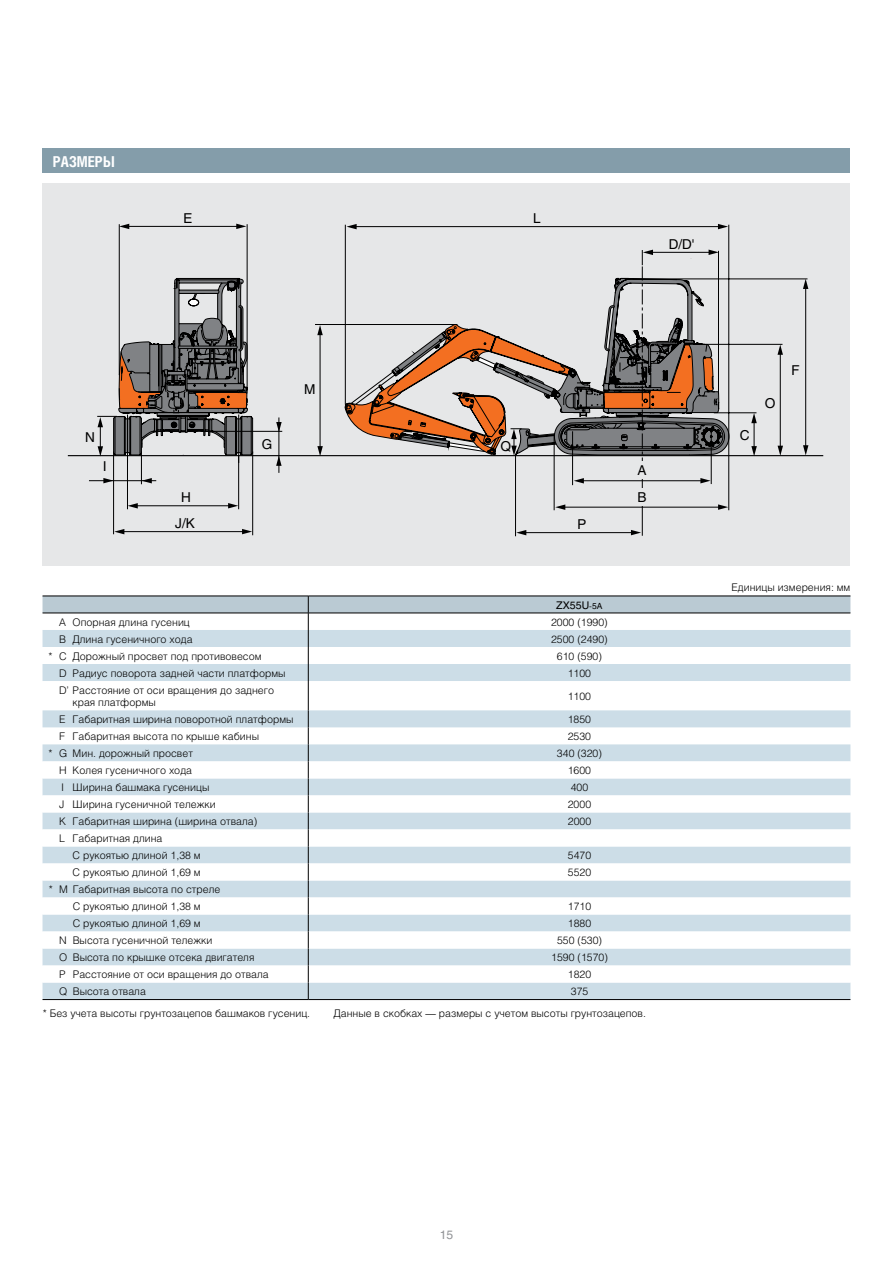
<style>
.page{position:relative;width:893px;height:1263px;background:#fff}
.page>*{position:absolute;margin:0;border:0;box-sizing:border-box;transform-origin:0 0}
.t1{font:700 15px "Helios Cond C";color:#fff}
.t2{font:13.5px/27px "Helios C";color:#000}
.t3{font:12px "Helios C";color:#939598}
.t4{font:10.5px/17px "Helios Light C";color:#000}
.t5{font:10.5px "Helios C";color:#000}
.s1{font-size:8.4px}
</style>
<div class="page">
<hr style="left:43px;top:999px;width:265px;height:1px;background:#000">
<hr style="left:308px;top:999px;width:542px;height:1px;background:#000">
<svg style="left:43px;top:596px;width:807px;height:403px"></svg>
<div style="left:43px;top:183px;width:807px;height:383px;background:#e6e7e8"></div>
<hr style="left:68px;top:455px;width:755px;height:1px;background:#000">
<hr style="left:642px;top:474px;width:1px;height:62px;background:#000">
<hr style="left:113px;top:451px;width:1px;height:83px;background:#000">
<hr style="left:201px;top:431px;width:81px;height:1px;background:#000">
<hr style="left:127px;top:455px;width:1px;height:54px;background:#000">
<hr style="left:141px;top:451px;width:1px;height:33px;background:#000">
<hr style="left:238px;top:455px;width:1px;height:54px;background:#000">
<hr style="left:252px;top:451px;width:1px;height:84px;background:#000">
<hr style="left:119px;top:224px;width:1px;height:151px;background:#000">
<hr style="left:247px;top:224px;width:1px;height:169px;background:#000">
<hr style="left:315px;top:324px;width:142px;height:1px;background:#000">
<hr style="left:515px;top:454px;width:1px;height:82px;background:#000">
<hr style="left:728px;top:225px;width:1px;height:285px;background:#000">
<hr style="left:554px;top:434px;width:1px;height:76px;background:#000">
<hr style="left:711px;top:431px;width:1px;height:53px;background:#000">
<hr style="left:572px;top:431px;width:1px;height:54px;background:#000">
<hr style="left:714px;top:412px;width:42px;height:1px;background:#000">
<hr style="left:704px;top:344px;width:78px;height:1px;background:#000">
<hr style="left:635px;top:279px;width:172px;height:1px;background:#000">
<svg style="left:751px;top:413px;width:6px;height:43px"></svg>
<hr style="left:780px;top:351px;width:1px;height:96px;background:#000">
<svg style="left:778px;top:446px;width:5px;height:10px"></svg>
<svg style="left:777px;top:345px;width:6px;height:10px"></svg>
<hr style="left:805px;top:286px;width:1px;height:161px;background:#000">
<svg style="left:803px;top:445px;width:5px;height:10px"></svg>
<svg style="left:803px;top:279px;width:5px;height:10px"></svg>
<hr style="left:345px;top:225px;width:1px;height:179px;background:#000">
<hr style="left:353px;top:226px;width:368px;height:1px;background:#000">
<svg style="left:718px;top:224px;width:10px;height:5px"></svg>
<svg style="left:346px;top:224px;width:11px;height:5px"></svg>
<hr style="left:320px;top:332px;width:1px;height:116px;background:#000">
<svg style="left:317px;top:446px;width:6px;height:10px"></svg>
<svg style="left:317px;top:325px;width:6px;height:10px"></svg>
<hr style="left:126px;top:226px;width:116px;height:1px;background:#000">
<svg style="left:236px;top:224px;width:10px;height:5px"></svg>
<svg style="left:119px;top:224px;width:10px;height:5px"></svg>
<svg style="left:97px;top:278px;width:156px;height:185px"></svg>
<hr style="left:522px;top:532px;width:113px;height:1px;background:#000">
<svg style="left:631px;top:530px;width:10px;height:5px"></svg>
<svg style="left:516px;top:530px;width:10px;height:5px"></svg>
<hr style="left:121px;top:531px;width:123px;height:1px;background:#000">
<svg style="left:242px;top:529px;width:10px;height:5px"></svg>
<svg style="left:114px;top:529px;width:10px;height:5px"></svg>
<hr style="left:561px;top:507px;width:160px;height:1px;background:#000">
<svg style="left:718px;top:504px;width:10px;height:6px"></svg>
<svg style="left:555px;top:504px;width:10px;height:6px"></svg>
<hr style="left:579px;top:480px;width:125px;height:1px;background:#000">
<svg style="left:700px;top:478px;width:11px;height:5px"></svg>
<svg style="left:574px;top:478px;width:10px;height:5px"></svg>
<hr style="left:134px;top:505px;width:97px;height:1px;background:#000">
<svg style="left:128px;top:503px;width:10px;height:5px"></svg>
<svg style="left:228px;top:503px;width:10px;height:5px"></svg>
<hr style="left:89px;top:480px;width:67px;height:1px;background:#000">
<svg style="left:142px;top:478px;width:10px;height:5px"></svg>
<svg style="left:103px;top:478px;width:11px;height:5px"></svg>
<hr style="left:279px;top:417px;width:1px;height:56px;background:#000">
<svg style="left:276px;top:422px;width:6px;height:10px"></svg>
<svg style="left:276px;top:456px;width:6px;height:10px"></svg>
<svg style="left:344px;top:250px;width:385px;height:222px"></svg>
<div style="left:634px;top:461px;width:17px;height:17px;background:#e6e7e8"></div>
<div style="left:634px;top:488px;width:17px;height:17px;background:#e6e7e8"></div>
<div style="left:43px;top:149px;width:807px;height:24px;background:#849daa"></div>
<h1 class="t1" style="left:53px;top:153px;width:63px">РАЗМЕРЫ</h1>
<p class="t2" style="left:183px;top:205px;width:10px">E</p>
<p class="t2" style="left:533px;top:204px;width:9px">L</p>
<p class="t2" style="left:669px;top:230px;width:27px">D/D'</p>
<p class="t2" style="left:85px;top:423px;width:11px">N</p>
<p class="t2" style="left:103px;top:453px;width:5px">I</p>
<p class="t2" style="left:181px;top:484px;width:11px">H</p>
<p class="t2" style="left:175px;top:509px;width:21px">J/K</p>
<p class="t2" style="left:262px;top:431px;width:12px">G</p>
<p class="t2" style="left:304px;top:376px;width:13px">M</p>
<p class="t2" style="left:501px;top:433px;width:12px">Q</p>
<p class="t2" style="left:578px;top:511px;width:10px">P</p>
<p class="t5" style="left:556px;top:599px;width:48px">ZX55U<span class="s1">-5A</span></p>
<p class="t4" style="left:59px;top:613px;width:132px">A Опорная длина гусениц</p>
<p class="t4" style="left:551px;top:613px;width:58px">2000 (1990)</p>
<p class="t4" style="left:59px;top:630px;width:135px">B Длина гусеничного хода</p>
<p class="t4" style="left:551px;top:630px;width:58px">2500 (2490)</p>
<p class="t4" style="left:49px;top:647px;width:215px">* C Дорожный просвет под противовесом</p>
<p class="t4" style="left:557px;top:647px;width:46px">610 (590)</p>
<p class="t4" style="left:59px;top:664px;width:228px">D Радиус поворота задней части платформы</p>
<p class="t4" style="left:568px;top:664px;width:25px">1100</p>
<p class="t4" style="left:73px;top:683px;width:203px;line-height:12.6px;text-indent:-14px">D’ Расстояние от оси вращения до заднего края платформы</p>
<p class="t4" style="left:568px;top:687px;width:25px">1100</p>
<p class="t4" style="left:59px;top:711px;width:236px">E Габаритная ширина поворотной платформы</p>
<p class="t4" style="left:568px;top:711px;width:25px">1850</p>
<p class="t4" style="left:59px;top:728px;width:201px">F Габаритная высота по крыше кабины</p>
<p class="t4" style="left:568px;top:728px;width:25px">2530</p>
<p class="t4" style="left:49px;top:745px;width:146px">* G Мин. дорожный просвет</p>
<p class="t4" style="left:557px;top:745px;width:46px">340 (320)</p>
<p class="t4" style="left:59px;top:762px;width:134px">H Колея гусеничного хода</p>
<p class="t4" style="left:568px;top:762px;width:25px">1600</p>
<p class="t4" style="left:61px;top:779px;width:149px">I Ширина башмака гусеницы</p>
<p class="t4" style="left:571px;top:779px;width:19px">400</p>
<p class="t4" style="left:59px;top:796px;width:158px">J Ширина гусеничной тележки</p>
<p class="t4" style="left:568px;top:796px;width:25px">2000</p>
<p class="t4" style="left:59px;top:813px;width:200px">K Габаритная ширина (ширина отвала)</p>
<p class="t4" style="left:568px;top:813px;width:25px">2000</p>
<p class="t4" style="left:73px;top:830px;width:130px;text-indent:-14px">L Габаритная длина<br>С рукоятью длиной 1,38 м</p>
<p class="t4" style="left:568px;top:847px;width:25px">5470</p>
<p class="t4" style="left:73px;top:864px;width:130px">С рукоятью длиной 1,69 м</p>
<p class="t4" style="left:568px;top:864px;width:25px">5520</p>
<p class="t4" style="left:49px;top:881px;width:173px;text-align:center">* M Габаритная высота по стреле<br>С рукоятью длиной 1,38 м</p>
<p class="t4" style="left:568px;top:898px;width:25px">1710</p>
<p class="t2" style="left:637px;top:457px;width:11px">A<br>B</p>
<p class="t4" style="left:73px;top:915px;width:130px">С рукоятью длиной 1,69 м</p>
<p class="t4" style="left:568px;top:915px;width:25px">1880</p>
<p class="t4" style="left:59px;top:932px;width:155px">N Высота гусеничной тележки</p>
<p class="t4" style="left:557px;top:932px;width:46px">550 (530)</p>
<p class="t4" style="left:59px;top:949px;width:197px">O Высота по крышке отсека двигателя</p>
<p class="t4" style="left:551px;top:949px;width:58px">1590 (1570)</p>
<p class="t4" style="left:59px;top:966px;width:211px">P Расстояние от оси вращения до отвала</p>
<p class="t4" style="left:568px;top:966px;width:25px">1820</p>
<p class="t4" style="left:59px;top:983px;width:88px">Q Высота отвала</p>
<p class="t4" style="left:571px;top:983px;width:19px">375</p>
<p class="t4" style="left:43px;top:1005px;width:269px">* Без учета высоты грунтозацепов башмаков гусениц.</p>
<p class="t4" style="left:334px;top:1005px;width:314px">Данные в скобках — размеры с учетом высоты грунтозацепов.</p>
<p class="t2" style="left:740px;top:422px;width:11px">C</p>
<p class="t2" style="left:765px;top:389px;width:12px">O</p>
<p class="t2" style="left:792px;top:356px;width:10px">F</p>
<p class="t4" style="left:732px;top:578px;width:120px">Единицы измерения: мм</p>
<p class="t3" style="left:440px;top:1228px;width:15px">15</p>
</div>
